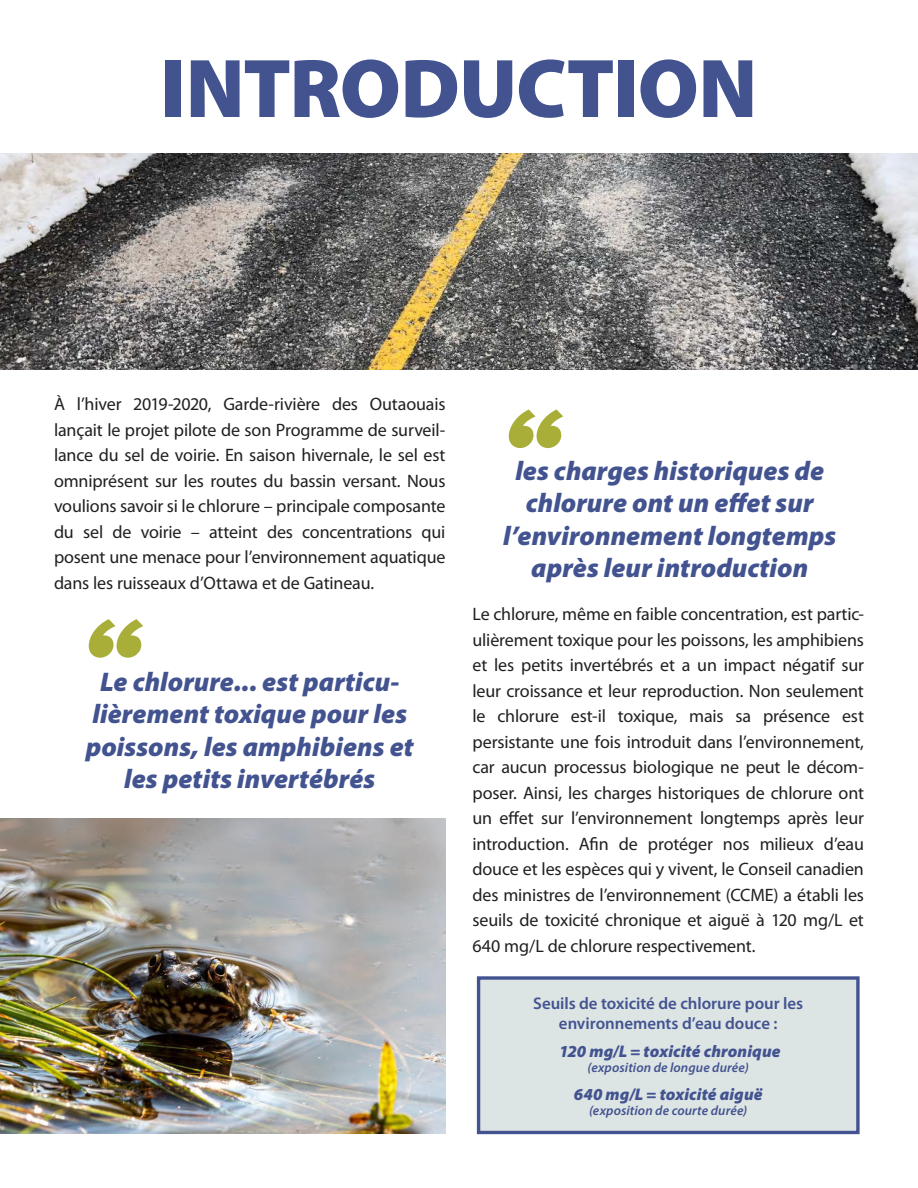
<style>
.page{position:relative;width:918px;height:1188px;background:#fff}
.page>*{position:absolute;margin:0;border:0;box-sizing:border-box;transform-origin:0 0}
.t1{font:italic 900 112.5px "Proxima Nova";color:#a8ae37}
.t2{font:900 84px "Myriad Pro";letter-spacing:-.015em;color:#425390}
.t3{font:italic 900 27px/32.4px "Myriad Pro";color:#425390;text-align:center}
.t4{font:18px/25.5px "Myriad Pro";letter-spacing:-.01em;color:#221f1f;text-align:justify}
.t5{font:600 16.8px/20.2px "Myriad Pro";letter-spacing:-.005em;color:#425390;text-align:center}
.t6{font:italic 900 16.8px "Myriad Pro";letter-spacing:.005em;color:#425390}
.t7{font:italic 600 13.5px "Myriad Pro";letter-spacing:.01em;color:#425390}
</style>
<div class="page">
<div style="left:477px;top:976px;width:383px;height:158px;background:#dde4e4;border:3px solid #425390"></div>
<img style="left:0;top:819px;width:446px;height:315px">
<img style="left:0;top:154px;width:918px;height:216px">
<h2 class="t2" style="left:161px;top:47px;width:598px">INTRODUCTION</h2>
<p class="t4" style="left:54px;top:392px;width:393px">À l’hiver 2019-2020, Garde-rivière des Outaouais lançait le projet pilote de son Programme de surveil&shy;lance du sel de voirie. En saison hivernale, le sel est omniprésent sur les routes du bassin versant. Nous voulions savoir si le chlorure – principale composante du sel de voirie – atteint des concentrations qui posent une menace pour l’environnement aquatique dans les ruisseaux d’Ottawa et de Gatineau.</p>
<h1 class="t1" style="left:81px;top:611px;width:61px">“</h1>
<h3 class="t3" style="left:86px;top:668px;width:329px">Le chlorure... est particu&shy;lièrement toxique pour les poissons, les amphibiens et les petits invertébrés</h3>
<h1 class="t1" style="left:501px;top:401px;width:61px">“</h1>
<h3 class="t3" style="left:503px;top:457px;width:335px">les charges historiques de chlorure ont un effet sur l’environnement longtemps après leur introduction</h3>
<p class="t4" style="left:472px;top:602px;width:393px">Le chlorure, même en faible concentration, est partic&shy;ulièrement toxique pour les poissons, les amphibiens et les petits invertébrés et a un impact négatif sur leur croissance et leur reproduction. Non seulement le chlorure est-il toxique, mais sa présence est persistante une fois introduit dans l’environnement, car aucun processus biologique ne peut le décom&shy;poser. Ainsi, les charges historiques de chlorure ont un effet sur l’environnement longtemps après leur introduction. Afin de protéger nos milieux d’eau douce et les espèces qui y vivent, le Conseil canadien des ministres de l’environnement (CCME) a établi les seuils de toxicité chronique et aiguë à 120 mg/L et 640 mg/L de chlorure respectivement.</p>
<p class="t5" style="left:533px;top:994px;width:271px">Seuils de toxicité de chlorure pour les environnements d’eau douce :</p>
<p class="t6" style="left:559px;top:1045px;width:223px">120 mg/L = toxicité chronique</p>
<p class="t7" style="left:588px;top:1062px;width:163px">(exposition de longue durée)</p>
<p class="t6" style="left:574px;top:1088px;width:190px">640 mg/L = toxicité aiguë</p>
<p class="t7" style="left:589px;top:1105px;width:160px">(exposition de courte durée)</p>
</div>
